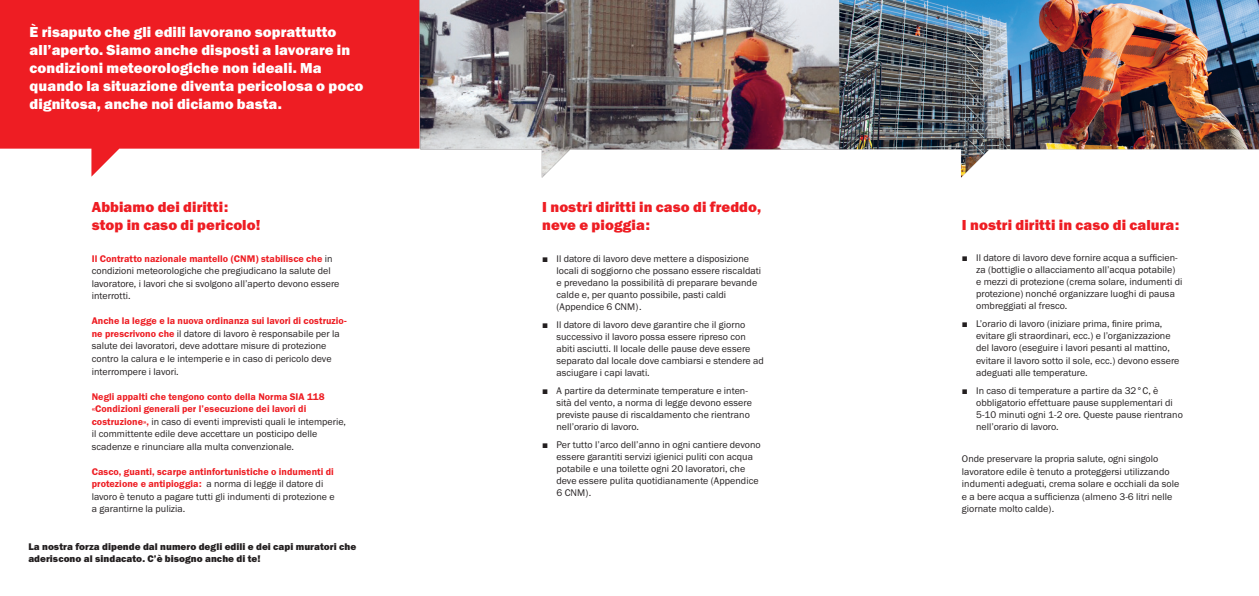
<style>
.page{position:relative;width:1259px;height:596px;background:#fff}
.page>*{position:absolute;margin:0;border:0;box-sizing:border-box;transform-origin:0 0}
.t1{font:15px/18px "Franklin Gothic URW Hea";letter-spacing:.005em;color:#fff}
.t2{font:15px/18px "Franklin Gothic URW Hea";letter-spacing:.005em;color:#ee1d23}
.t3{font:10px/12px "Franklin Gothic URW Boo";letter-spacing:.005em;color:#231f20}
.t4{font:10px/12.5px "Franklin Gothic URW Dem";letter-spacing:.005em;color:#ee1d23}
.t5{font:10px/12.5px "Franklin Gothic URW Hea";letter-spacing:.005em;color:#231f20}
.s1{font-family:"Franklin Gothic URW Boo";color:#231f20}
.s2{font-family:"Franklin Gothic URW Dem";color:#ee1d23}
.s3{font-family:"Arial"}
</style>
<div class="page">
<svg style="left:0;top:0;width:419px;height:176px;background:#f03e44"></svg>
<img style="left:420px;top:0;width:419px;height:177px">
<img style="left:839px;top:0;width:420px;height:177px">
<h1 class="t1" style="left:30px;top:22px;width:335px">È risaputo che gli edili lavorano soprattutto all’aperto. Siamo anche disposti a lavorare in condizioni meteorologiche non ideali. Ma quando la situazione diventa pericolosa o poco dignitosa, anche noi diciamo basta.</h1>
<h1 class="t2" style="left:92px;top:197px;width:170px">Abbiamo dei diritti: stop in caso di pericolo!</h1>
<p class="t4" style="left:92px;top:252px;width:242px">Il Contratto nazionale mantello (CNM) stabilisce che <span class="s1">in</span></p>
<p class="t3" style="left:92px;top:264px;width:249px;line-height:12.5px">condizioni meteorologiche che pregiudicano la salute del lavoratore, i lavori che si svolgono all’aperto devono essere interrotti.</p>
<p class="t4" style="left:92px;top:314px;width:256px">Anche la legge e la nuova ordinanza sui lavori di costruzio-</p>
<p class="t3" style="left:92px;top:327px;width:250px;line-height:12.5px"><span class="s2">ne prescrivono che</span> il datore di lavoro è responsabile per la salute dei lavoratori, deve adottare misure di protezione contro la calura e le intemperie e in caso di pericolo deve interrompere i lavori.</p>
<p class="t4" style="left:92px;top:389px;width:234px">Negli appalti che tengono conto della Norma SIA 118 «Condizioni generali per l’esecuzione dei lavori di</p>
<p class="t3" style="left:92px;top:414px;width:256px;line-height:12.5px"><span class="s2">costruzione»,</span> in caso di eventi imprevisti quali le intemperie, il committente edile deve accettare un posticipo delle scadenze e rinunciare alla multa convenzionale.</p>
<p class="t4" style="left:92px;top:464px;width:244px">Casco, guanti, scarpe antinfortunistiche o indumenti di protezione e antipioggia: <span class="s1">a norma di legge il datore di</span></p>
<p class="t3" style="left:92px;top:489px;width:244px;line-height:12.5px">lavoro è tenuto a pagare tutti gli indumenti di protezione e a garantirne la pulizia.</p>
<p class="t5" style="left:28px;top:539px;width:329px">La nostra forza dipende dal numero degli edili e dei capi muratori che aderiscono al sindacato. C’è bisogno anche di te!</p>
<h1 class="t2" style="left:542px;top:197px;width:220px">I nostri diritti in caso di freddo, neve e pioggia:</h1>
<p class="t3" style="left:556px;top:252px;width:206px;text-indent:-14px"><span class="s3">■</span> Il datore di lavoro deve mettere a disposizione locali di soggiorno che possano essere riscaldati e prevedano la possibilità di preparare bevande calde e, per quanto possibile, pasti caldi (Appendice 6 CNM).</p>
<p class="t3" style="left:556px;top:318px;width:209px;text-indent:-14px"><span class="s3">■</span> Il datore di lavoro deve garantire che il giorno successivo il lavoro possa essere ripreso con abiti asciutti. Il locale delle pause deve essere separato dal locale dove cambiarsi e stendere ad asciugare i capi lavati.</p>
<p class="t3" style="left:556px;top:384px;width:197px;text-indent:-14px"><span class="s3">■</span> A partire da determinate temperature e inten&shy;sità del vento, a norma di legge devono essere previste pause di riscaldamento che rientrano nell’orario di lavoro.</p>
<p class="t3" style="left:556px;top:438px;width:206px;text-indent:-14px"><span class="s3">■</span> Per tutto l’arco dell’anno in ogni cantiere devono essere garantiti servizi igienici puliti con acqua potabile e una toilette ogni 20 lavoratori, che deve essere pulita quotidianamente (Appendice 6 CNM).</p>
<h1 class="t2" style="left:962px;top:215px;width:219px">I nostri diritti in caso di calura:</h1>
<p class="t3" style="left:976px;top:252px;width:208px;text-indent:-14px"><span class="s3">■</span> Il datore di lavoro deve fornire acqua a sufficien&shy;za (bottiglie o allacciamento all’acqua potabile) e mezzi di protezione (crema solare, indumenti di protezione) nonché organizzare luoghi di pausa ombreggiati al fresco.</p>
<p class="t3" style="left:976px;top:318px;width:205px;text-indent:-14px"><span class="s3">■</span> L’orario di lavoro (iniziare prima, finire prima, evitare gli straordinari, ecc.) e l’organizzazione del lavoro (eseguire i lavori pesanti al mattino, evitare il lavoro sotto il sole, ecc.) devono essere adeguati alle temperature.</p>
<p class="t3" style="left:976px;top:384px;width:208px;text-indent:-14px"><span class="s3">■</span> In caso di temperature a partire da 32°C, è obbligatorio effettuare pause supplementari di 5-10 minuti ogni 1-2 ore. Queste pause rientrano nell’orario di lavoro.</p>
<p class="t3" style="left:962px;top:452px;width:219px;line-height:12.5px">Onde preservare la propria salute, ogni singolo lavoratore edile è tenuto a proteggersi utilizzando indumenti adeguati, crema solare e occhiali da sole e a bere acqua a sufficienza (almeno 3-6 litri nelle giornate molto calde).</p>
</div>
